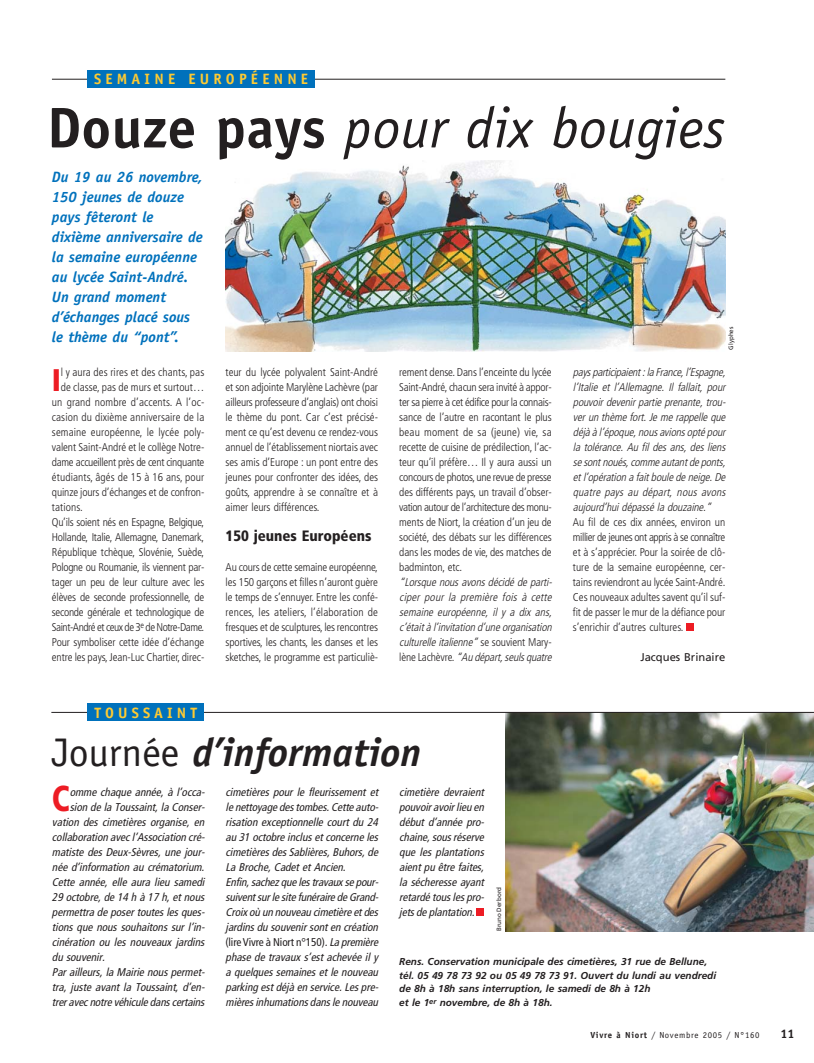
<style>
.page{position:relative;width:814px;height:1063px;background:#fff}
.page>*{position:absolute;margin:0;border:0;box-sizing:border-box;transform-origin:0 0}
.t1{font:italic 57.5px "Officina Sans";letter-spacing:.005em;color:#231f20}
.t2{font:italic 700 40px "Officina Sans";color:#231f20}
.t3{font:900 condensed 35.88px "Frutiger";color:#ed1c24;scale:.87 1}
.t4{font:900 condensed 31.25px "Frutiger";color:#ed1c24}
.t5{font:italic 700 15px/20px "Officina Sans";color:#0071bc}
.t6{font:700 15px "Officina Sans";letter-spacing:.28em;color:#ffcb31}
.t7{font:900 condensed 15px "Frutiger";color:#231f20}
.t8{font:700 12.5px "Officina Sans";color:#231f20}
.t9{font:300 condensed 11.25px/15px "Frutiger";letter-spacing:-.01em;color:#231f20;text-align:justify}
.t10{font:italic condensed 11.25px/15px "Frutiger";color:#231f20}
.t11{font:italic 300 condensed 11.25px/15px "Frutiger";letter-spacing:-.01em;color:#231f20}
.t12{font:300 condensed 11.25px "Frutiger";letter-spacing:.01em;color:#231f20}
.t13{font:300 condensed 11.25px "Frutiger";letter-spacing:-.04em;color:#231f20}
.t14{font:11.25px "Frutiger";color:#231f20}
.t15{font:italic 700 10px/13.8px "Frutiger";color:#231f20}
.t16{font:8.75px "Officina Sans";letter-spacing:.075em;color:#231f20}
.t17{font:6.25px "Frutiger";color:#231f20}
.s1{font-weight:700;font-style:normal}
.s2{font-style:normal}
.s3{font-weight:400;font-style:normal}
.s4{font-weight:700}
</style>
<div class="page">
<img style="left:51px;top:70px;width:763px;height:862px">
<h3 class="t6" style="left:94px;top:73px;width:216px">SEMAINE EUROPÉENNE</h3>
<h1 class="t1" style="left:47px;top:106px;width:680px"><span class="s1">Douze pays</span> pour dix bougies</h1>
<h3 class="t5" style="left:52px;top:168px;width:152px">Du 19 au 26 novembre,<br>150 jeunes de douze pays fêteront le dixième anniversaire de la semaine européenne au lycée Saint-André.<br>Un grand moment d’échanges placé sous le thème du “pont”.</h3>
<h3 class="t4" style="left:52px;top:367px;width:11px">I</h3>
<p class="t12" style="left:61px;top:367px;width:145px">l y aura des rires et des chants, pas</p>
<p class="t9" style="left:61px;top:380px;width:145px">de classe, pas de murs et surtout…</p>
<p class="t12" style="left:52px;top:397px;width:154px">un grand nombre d’accents. A l’oc-</p>
<p class="t12" style="left:52px;top:412px;width:154px">casion du dixième anniversaire de la</p>
<p class="t12" style="left:52px;top:427px;width:154px">semaine européenne, le lycée poly-</p>
<p class="t9" style="left:52px;top:440px;width:154px">valent Saint-André et le collège Notre-</p>
<p class="t9" style="left:52px;top:455px;width:154px">dame accueillent près de cent cinquante</p>
<p class="t12" style="left:52px;top:472px;width:154px">étudiants, âgés de 15 à 16 ans, pour</p>
<p class="t9" style="left:52px;top:485px;width:154px">quinze jours d’échanges et de confron-</p>
<p class="t12" style="left:52px;top:502px;width:32px">tations.</p>
<p class="t9" style="left:52px;top:515px;width:154px">Qu’ils soient nés en Espagne, Belgique,</p>
<p class="t9" style="left:52px;top:530px;width:154px">Hollande, Italie, Allemagne, Danemark,</p>
<p class="t9" style="left:52px;top:545px;width:154px">République tchèque, Slovénie, Suède,</p>
<p class="t9" style="left:52px;top:560px;width:154px">Pologne ou Roumanie, ils viennent par-</p>
<p class="t9" style="left:52px;top:575px;width:154px">tager un peu de leur culture avec les</p>
<p class="t9" style="left:52px;top:590px;width:154px">élèves de seconde professionnelle, de</p>
<p class="t9" style="left:52px;top:605px;width:154px">seconde générale et technologique de</p>
<p class="t13" style="left:52px;top:622px;width:154px">Saint-André et ceux de 3<sup>e</sup> de Notre-Dame.</p>
<p class="t9" style="left:52px;top:635px;width:154px">Pour symboliser cette idée d’échange</p>
<p class="t9" style="left:52px;top:650px;width:154px">entre les pays, Jean-Luc Chartier, direc-</p>
<h3 class="t6" style="left:94px;top:706px;width:104px">TOUSSAINT</h3>
<p class="t9" style="left:226px;top:365px;width:154px">teur du lycée polyvalent Saint-André et son adjointe Marylène Lachèvre (par ailleurs professeure d’anglais) ont choisi le thème du pont. Car c’est précisé&shy;ment ce qu’est devenu ce rendez-vous annuel de l’établissement niortais avec ses amis d’Europe : un pont entre des jeunes pour confronter des idées, des goûts, apprendre à se connaître et à aimer leurs différences.</p>
<h3 class="t7" style="left:226px;top:529px;width:147px">150 jeunes Européens</h3>
<p class="t9" style="left:226px;top:560px;width:154px">Au cours de cette semaine européenne, les 150 garçons et filles n’auront guère le temps de s’ennuyer. Entre les confé&shy;rences, les ateliers, l’élaboration de fresques et de sculptures, les rencontres sportives, les chants, les danses et les sketches, le programme est particuliè-</p>
<p class="t9" style="left:399px;top:365px;width:154px">rement dense. Dans l’enceinte du lycée Saint-André, chacun sera invité à appor&shy;ter sa pierre à cet édifice pour la connais&shy;sance de l’autre en racontant le plus beau moment de sa (jeune) vie, sa recette de cuisine de prédilection, l’ac&shy;teur qu’il préfère… Il y aura aussi un concours de photos,une revue de presse des différents pays, un travail d’obser&shy;vation autour de l’architecture des monu&shy;ments de Niort, la création d’un jeu de société, des débats sur les différences dans les modes de vie, des matches de badminton, etc.</p>
<p class="t11" style="left:399px;top:575px;width:156px">“Lorsque nous avons décidé de parti&shy;ciper pour la première fois à cette semaine européenne, il y a dix ans, c’étaità l’invitation d’une organisation culturelle italienne” <span class="s2">s e s o u v i e n t M a ry - l è n e L a c h è v r e .</span> “Au départ,seulsquatre</p>
<h2 class="t2" style="left:52px;top:737px;width:371px"><span class="s3">Journée</span> d’information</h2>
<p class="t17" style="left:728px;top:349px;width:24px;rotate:-90deg">Glyphes</p>
<p class="t11" style="left:573px;top:365px;width:156px;text-align:justify">paysparticipaient:la France,l’Espagne, l’Italie et l’Allemagne. Il fallait, pour pouvoir devenir partie prenante, trou&shy;verun thème fort.Je me rappelle que déjà à l’époque,nousavionsopté pour la tolérance. Au fil des ans, des liens se sontnoués,comme autantde ponts, etl’opération a faitboule de neige.De quatre pays au départ, nous avons aujourd’hui dépassé la douzaine.”</p>
<p class="t9" style="left:573px;top:515px;width:154px">Au fil de ces dix années, environ un millier de jeunes ont appris à se connaître et à s’apprécier. Pour la soirée de clô&shy;ture de la semaine européenne, cer&shy;tains reviendront au lycée Saint-André.<br>Ces nouveaux adultes savent qu’il suf&shy;fit de passer le mur de la défiance pour s’enrichir d’autres cultures.</p>
<p class="t14" style="left:640px;top:652px;width:87px">Jacques Brinaire</p>
<h3 class="t3" style="left:52px;top:784px;width:22px">C</h3>
<p class="t10" style="left:70px;top:785px;width:138px">omme chaque année, à l’occa-</p>
<p class="t10" style="left:70px;top:800px;width:138px">sion de la Toussaint, la Conser-</p>
<p class="t10" style="left:52px;top:815px;width:156px">vation des cimetières organise, en</p>
<p class="t10" style="left:52px;top:830px;width:156px">collaboration avec l’Association cré-</p>
<p class="t10" style="left:52px;top:845px;width:156px">matiste des Deux-Sèvres, une jour-</p>
<p class="t10" style="left:52px;top:860px;width:156px">née d’information au crématorium.</p>
<p class="t10" style="left:52px;top:875px;width:156px">Cette année, elle aura lieu samedi</p>
<p class="t10" style="left:52px;top:890px;width:156px">29 octobre, de 14 h à 17 h, et nous</p>
<p class="t10" style="left:52px;top:905px;width:156px">permettra de poser toutes les ques-</p>
<p class="t10" style="left:52px;top:920px;width:156px">tions que nous souhaitons sur l’in-</p>
<p class="t10" style="left:52px;top:935px;width:156px">cinération ou les nouveaux jardins</p>
<p class="t10" style="left:52px;top:950px;width:57px">du souvenir.</p>
<p class="t10" style="left:52px;top:965px;width:156px">Par ailleurs, la Mairie nous permet-</p>
<p class="t10" style="left:52px;top:980px;width:156px">tra, juste avant la Toussaint, d’en-</p>
<p class="t10" style="left:52px;top:995px;width:156px">treravecnotre véhicule danscertains</p>
<p class="t10" style="left:226px;top:785px;width:156px">cimetières pour le fleurissement et le nettoyage destombes.Cette auto&shy;risation exceptionnelle court du 24 au 31 octobre inclusetconcerne les cimetièresdesSablières,Buhors,de La Broche, Cadet et Ancien.<br>Enfin,sachezque lestravaux se pour&shy;suiventsurle site funéraire de Grand-Croix où un nouveau cimetière etdes jardinsdu souvenirsonten création <span class="s2">(lire Vivre à Niort n°150)</span>.La première phase de travaux s’est achevée il y a quelques semaines et le nouveau parking estdéjà en service.Lespre&shy;mièresinhumationsdansle nouveau</p>
<p class="t10" style="left:399px;top:785px;width:88px;text-align:justify">cimetière devraient pouvoiravoirlieu en début d’année pro&shy;chaine,sousréserve que les plantations aient pu être faites, la sécheresse ayant retardé touslespro&shy;jetsde plantation.</p>
<p class="t17" style="left:496px;top:931px;width:45px;rotate:-90deg">Bruno Derbord</p>
<p class="t15" style="left:399px;top:955px;width:318px">Rens. Conservation municipale des cimetières, 31 rue de Bellune, tél. 05 49 78 73 92 ou 05 49 78 73 91. Ouvert du lundi au vendredi de 8h à 18h sans interruption, le samedi de 8h à 12h<br>et le 1<sup>er</sup> novembre, de 8h à 18h.</p>
<p class="t16" style="left:590px;top:1031px;width:171px"><span class="s4">Vivre à Niort</span> / Novembre 2005 / N°160</p>
<p class="t8" style="left:780px;top:1028px;width:15px">11</p>
</div>
